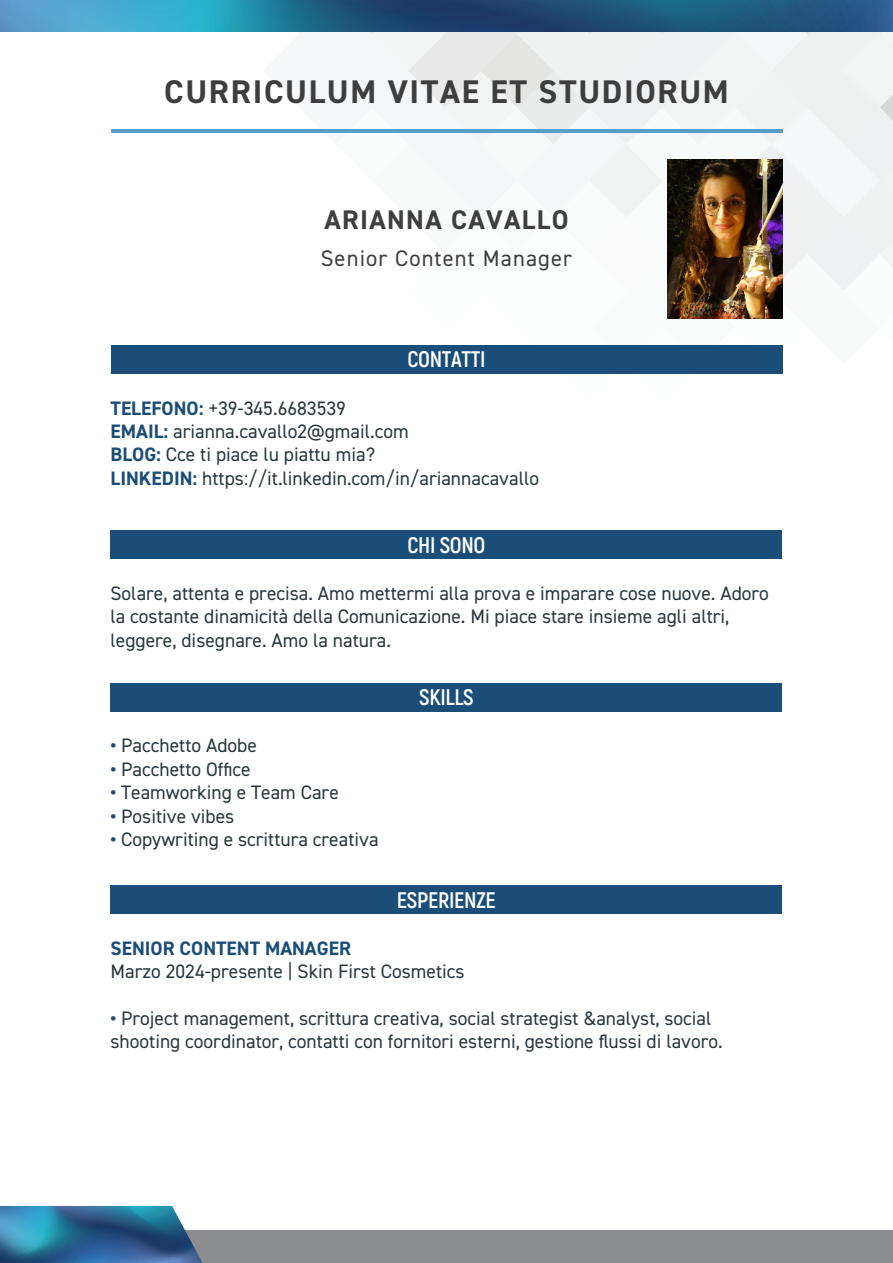
<style>
.page{position:relative;width:893px;height:1263px;background:#fff}
.page>*{position:absolute;margin:0;border:0;box-sizing:border-box;transform-origin:0 0}
.t1{font:700 32.85px "DIN2014";letter-spacing:.05em;color:#3e3e3f}
.t2{font:700 27px "DIN2014";letter-spacing:.05em;color:#3e3e3f}
.t3{font:700 22.5px "Akrobat";letter-spacing:-.015em;color:#fff}
.t4{font:22.5px "DIN2014";letter-spacing:.05em;color:#3e3e3f}
.t5{font:19.5px/23.4px "DIN2014";color:#29373e}
.t6{font:700 19.5px "DIN2014";color:#1a4e79}
.s1{font-weight:700;color:#1a4e79}
</style>
<div class="page">
<svg style="left:263px;top:31px;width:630px;height:343px"></svg>
<div style="left:0;top:1231px;width:893px;height:32px;background:#8a8c8f"></div>
<svg style="left:0;top:0;width:893px;height:31px"></svg>
<svg style="left:0;top:1206px;width:203px;height:57px"></svg>
<hr style="left:111px;top:129px;width:671px;height:4px;background:#579fca">
<div style="left:111px;top:345px;width:671px;height:29px;background:#1a4e79"></div>
<div style="left:111px;top:530px;width:671px;height:29px;background:#1a4e79"></div>
<div style="left:111px;top:683px;width:671px;height:28px;background:#1a4e79"></div>
<div style="left:111px;top:885px;width:671px;height:29px;background:#1a4e79"></div>
<img style="left:667px;top:159px;width:115px;height:160px">
<h1 class="t1" style="left:164px;top:70px;width:566px">CURRICULUM VITAE ET STUDIORUM</h1>
<h2 class="t2" style="left:324px;top:202px;width:246px">ARIANNA CAVALLO</h2>
<p class="t4" style="left:321px;top:244px;width:253px">Senior Content Manager</p>
<p class="t3" style="left:407px;top:346px;width:80px">CONTATTI</p>
<p class="t5" style="left:111px;top:396px;width:430px"><span class="s1">TELEFONO:</span> +39-345.6683539<br><span class="s1">EMAIL:</span> arianna.cavallo2@gmail.com<br><span class="s1">BLOG:</span> Cce ti piace lu piattu mia?<br><span class="s1">LINKEDIN:</span> https://it.linkedin.com/in/ariannacavallo</p>
<p class="t3" style="left:407px;top:531px;width:79px">CHI SONO</p>
<p class="t5" style="left:111px;top:581px;width:660px">Solare, attenta e precisa. Amo mettermi alla prova e imparare cose nuove. Adoro la costante dinamicità della Comunicazione. Mi piace stare insieme agli altri, leggere, disegnare. Amo la natura.</p>
<p class="t3" style="left:419px;top:683px;width:56px">SKILLS</p>
<p class="t5" style="left:111px;top:733px;width:148px"><span class="s1">•</span> Pacchetto Adobe</p>
<p class="t5" style="left:111px;top:757px;width:142px"><span class="s1">•</span> Pacchetto Office</p>
<p class="t5" style="left:111px;top:780px;width:230px"><span class="s1">•</span> Teamworking e Team Care</p>
<p class="t5" style="left:111px;top:804px;width:125px"><span class="s1">•</span> Positive vibes</p>
<p class="t5" style="left:111px;top:827px;width:270px"><span class="s1">•</span> Copywriting e scrittura creativa</p>
<p class="t3" style="left:397px;top:886px;width:101px">ESPERIENZE</p>
<p class="t6" style="left:111px;top:935px;width:242px">SENIOR CONTENT MANAGER</p>
<p class="t5" style="left:111px;top:959px;width:356px">Marzo 2024-presente | Skin First Cosmetics</p>
<p class="t5" style="left:111px;top:1006px;width:614px"><span class="s1">•</span> Project management, scrittura creativa, social strategist &amp;analyst, social shooting coordinator, contatti con fornitori esterni, gestione flussi di lavoro.</p>
</div>
